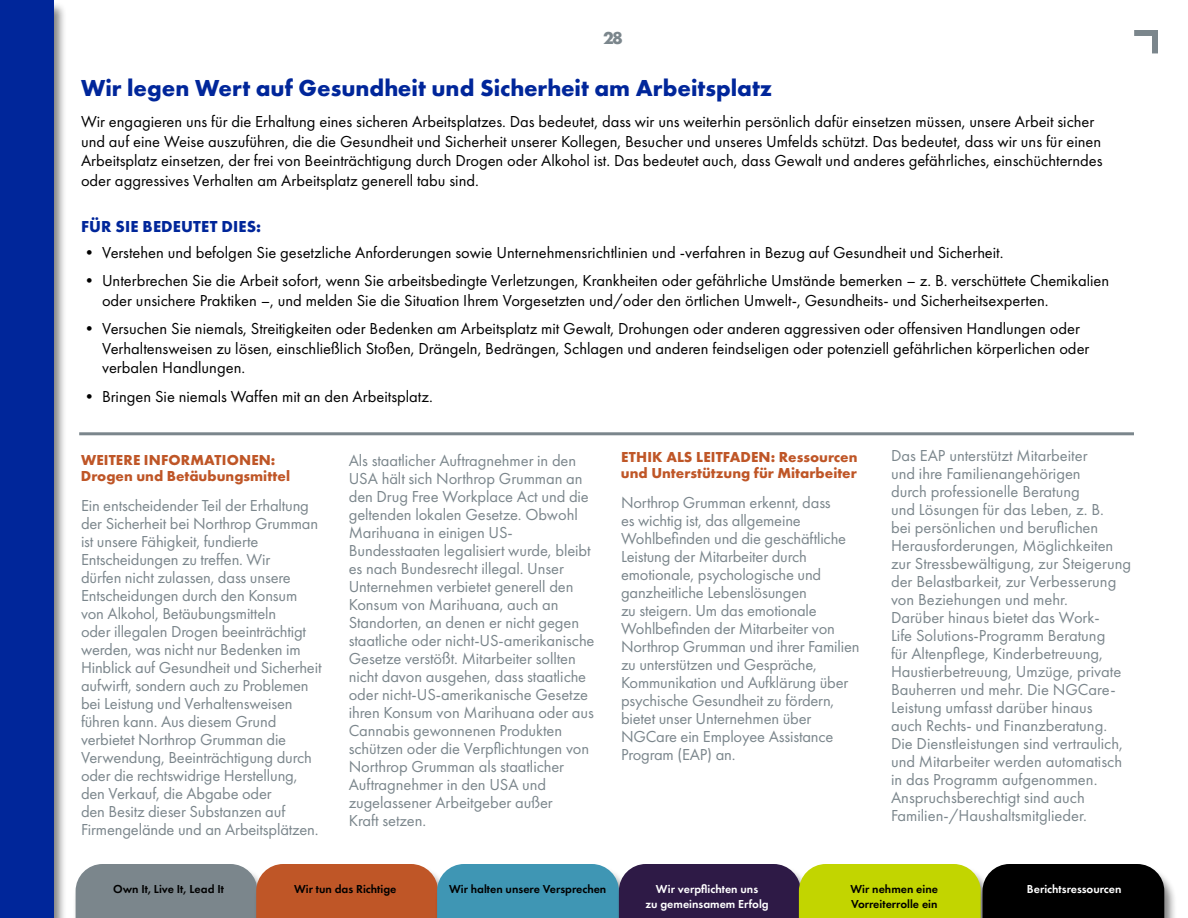
<style>
.page{position:relative;width:1188px;height:918px;background:#fff}
.page>*{position:absolute;margin:0;border:0;box-sizing:border-box;transform-origin:0 0}
.t1{font:700 24px "Futura PT";color:#00269a}
.t2{font:700 18px "Futura PT";color:#7b868c}
.t3{font:16.5px/18px "Futura PT";letter-spacing:-.005em;color:#7b868c}
.t4{font:16.5px/19.5px "Futura PT";color:#000}
.t5{font:700 16.5px "Futura PT";letter-spacing:.01em;color:#00269a}
.t6{font:700 15px/16.5px "Futura PT";color:#bf5627}
.t7{font:600 12px/15px "Futura PT";color:#000}
.t8{font:600 12px "Futura PT";color:#fff}
</style>
<div class="page">
<div style="left:0;top:1px;width:68px;height:917px;background:#000;opacity:.5"></div>
<div style="left:0;top:0;width:54px;height:918px;background:#00269a"></div>
<svg style="left:1134px;top:30px;width:24px;height:23px"></svg>
<div style="left:979px;top:865px;width:199px;height:53px;background:#000;opacity:.5"></div>
<svg style="left:76px;top:864px;width:1088px;height:54px;background:#6b6a4d"></svg>
<hr style="left:79px;top:432px;width:1055px;height:3px;background:#7b868c">
<p class="t2" style="left:603px;top:26px;width:21px">28</p>
<h1 class="t1" style="left:81px;top:72px;width:693px">Wir legen Wert auf Gesundheit und Sicherheit am Arbeitsplatz</h1>
<p class="t4" style="left:81px;top:112px;width:1023px">Wir engagieren uns für die Erhaltung eines sicheren Arbeitsplatzes. Das bedeutet, dass wir uns weiterhin persönlich dafür einsetzen müssen, unsere Arbeit sicher und auf eine Weise auszuführen, die die Gesundheit und Sicherheit unserer Kollegen, Besucher und unseres Umfelds schützt. Das bedeutet, dass wir uns für einen Arbeitsplatz einsetzen, der frei von Beeinträchtigung durch Drogen oder Alkohol ist. Das bedeutet auch, dass Gewalt und anderes gefährliches, einschüchterndes oder aggressives Verhalten am Arbeitsplatz generell tabu sind.</p>
<p class="t5" style="left:81px;top:216px;width:182px">FÜR SIE BEDEUTET DIES:</p>
<p class="t4" style="left:81px;top:242px;width:924px">• Verstehen und befolgen Sie gesetzliche Anforderungen sowie Unternehmensrichtlinien und -verfahren in Bezug auf Gesundheit und Sicherheit.</p>
<p class="t4" style="left:102px;top:271px;width:1009px;text-indent:-21px">• Unterbrechen Sie die Arbeit sofort, wenn Sie arbeitsbedingte Verletzungen, Krankheiten oder gefährliche Umstände bemerken – z. B. verschüttete Chemikalien oder unsichere Praktiken –, und melden Sie die Situation Ihrem Vorgesetzten und/oder den örtlichen Umwelt-, Gesundheits- und Sicherheitsexperten.</p>
<p class="t4" style="left:102px;top:319px;width:989px;text-indent:-21px">• Versuchen Sie niemals, Streitigkeiten oder Bedenken am Arbeitsplatz mit Gewalt, Drohungen oder anderen aggressiven oder offensiven Handlungen oder<br>Verhaltensweisen zu lösen, einschließlich Stoßen, Drängeln, Bedrängen, Schlagen und anderen feindseligen oder potenziell gefährlichen körperlichen oder verbalen Handlungen.</p>
<p class="t4" style="left:81px;top:386px;width:353px">• Bringen Sie niemals Waffen mit an den Arbeitsplatz.</p>
<p class="t6" style="left:81px;top:451px;width:211px">WEITERE INFORMATIONEN:<br>Drogen und Betäubungsmittel</p>
<p class="t3" style="left:81px;top:497px;width:242px">Ein entscheidender Teil der Erhaltung der Sicherheit bei Northrop Grumman ist unsere Fähigkeit, fundierte Entscheidungen zu treffen. Wir<br>dürfen nicht zulassen, dass unsere Entscheidungen durch den Konsum von Alkohol, Betäubungsmitteln<br>oder illegalen Drogen beeinträchtigt werden, was nicht nur Bedenken im Hinblick auf Gesundheit und Sicherheit aufwirft, sondern auch zu Problemen bei Leistung und Verhaltensweisen führen kann. Aus diesem Grund verbietet Northrop Grumman die Verwendung, Beeinträchtigung durch oder die rechtswidrige Herstellung, den Verkauf, die Abgabe oder<br>den Besitz dieser Substanzen auf Firmengelände und an Arbeitsplätzen.</p>
<p class="t3" style="left:349px;top:451px;width:247px">Als staatlicher Auftragnehmer in den USA hält sich Northrop Grumman an den Drug Free Workplace Act und die geltenden lokalen Gesetze. Obwohl Marihuana in einigen US-Bundesstaaten legalisiert wurde, bleibt es nach Bundesrecht illegal. Unser Unternehmen verbietet generell den Konsum von Marihuana, auch an Standorten, an denen er nicht gegen staatliche oder nicht-US-amerikanische Gesetze verstößt. Mitarbeiter sollten nicht davon ausgehen, dass staatliche oder nicht-US-amerikanische Gesetze ihren Konsum von Marihuana oder aus Cannabis gewonnenen Produkten schützen oder die Verpflichtungen von Northrop Grumman als staatlicher Auftragnehmer in den USA und zugelassener Arbeitgeber außer<br>Kraft setzen.</p>
<p class="t6" style="left:621px;top:448px;width:238px">ETHIK ALS LEITFADEN: Ressourcen und Unterstützung für Mitarbeiter</p>
<p class="t3" style="left:621px;top:494px;width:240px">Northrop Grumman erkennt, dass<br>es wichtig ist, das allgemeine<br>Wohlbefinden und die geschäftliche<br>Leistung der Mitarbeiter durch emotionale, psychologische und ganzheitliche Lebenslösungen<br>zu steigern. Um das emotionale<br>Wohlbefinden der Mitarbeiter von<br>Northrop Grumman und ihrer Familien zu unterstützen und Gespräche,<br>Kommunikation und Aufklärung über psychische Gesundheit zu fördern, bietet unser Unternehmen über<br>NGCare ein Employee Assistance<br>Program (EAP) an.</p>
<p class="t3" style="left:891px;top:447px;width:242px">Das EAP unterstützt Mitarbeiter<br>und ihre Familienangehörigen<br>durch professionelle Beratung<br>und Lösungen für das Leben, z. B.<br>bei persönlichen und beruflichen Herausforderungen, Möglichkeiten zur Stressbewältigung, zur Steigerung der Belastbarkeit, zur Verbesserung von Beziehungen und mehr.<br>Darüber hinaus bietet das Work-<br>Life Solutions-Programm Beratung<br>für Altenpflege, Kinderbetreuung, Haustierbetreuung, Umzüge, private Bauherren und mehr. Die NGCare-Leistung umfasst darüber hinaus<br>auch Rechts- und Finanzberatung.<br>Die Dienstleistungen sind vertraulich, und Mitarbeiter werden automatisch in das Programm aufgenommen.<br>Anspruchsberechtigt sind auch Familien-/Haushaltsmitglieder.</p>
<p class="t8" style="left:656px;top:882px;width:104px">Wir verpflichten uns</p>
<p class="t8" style="left:1027px;top:882px;width:96px">Berichtsressourcen</p>
<p class="t8" style="left:645px;top:897px;width:125px">zu gemeinsamem Erfolg</p>
<p class="t7" style="left:113px;top:882px;width:112px">Own It, Live It, Lead It</p>
<p class="t7" style="left:294px;top:882px;width:104px">Wir tun das Richtige</p>
<p class="t7" style="left:449px;top:882px;width:159px">Wir halten unsere Versprechen</p>
<p class="t7" style="left:850px;top:882px;width:89px">Wir nehmen eine<br>Vorreiterrolle ein</p>
</div>
